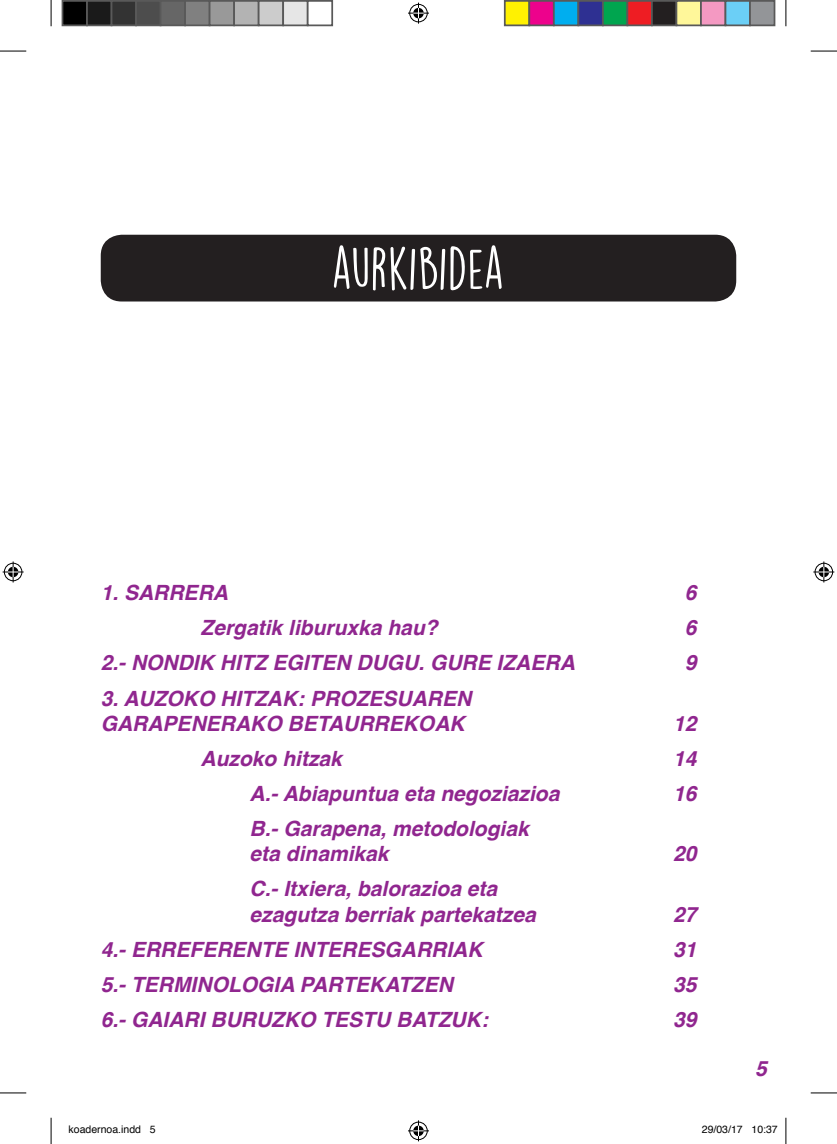
<style>
.page{position:relative;width:837px;height:1144px;background:#fff}
.page>*{position:absolute;margin:0;border:0;box-sizing:border-box;transform-origin:0 0}
.t1{font:52.5px "DK Lemon Yellow Sun";color:#fff}
.t2{font:italic 700 21px/25.2px "Helvetica";color:#90268f}
.t3{font:10.5px "Helvetica";color:#000}
</style>
<div class="page">
<div style="left:101px;top:235px;width:635px;height:66px;background:#231f20;border-radius:21px"></div>
<svg style="left:0;top:51px;width:26px;height:1px"></svg>
<svg style="left:810px;top:51px;width:26px;height:1px"></svg>
<svg style="left:0;top:1092px;width:26px;height:1px"></svg>
<svg style="left:810px;top:1092px;width:26px;height:1px"></svg>
<svg style="left:51px;top:0;width:1px;height:26px"></svg>
<svg style="left:51px;top:1118px;width:1px;height:26px"></svg>
<svg style="left:785px;top:0;width:1px;height:26px"></svg>
<svg style="left:785px;top:1118px;width:1px;height:26px"></svg>
<svg style="left:408px;top:3px;width:21px;height:21px"></svg>
<svg style="left:408px;top:1120px;width:21px;height:21px"></svg>
<svg style="left:3px;top:561px;width:21px;height:21px"></svg>
<svg style="left:813px;top:561px;width:21px;height:21px"></svg>
<div style="left:62px;top:1px;width:25px;height:24px;background:#000"></div>
<div style="left:62px;top:0;width:26px;height:26px;border:2px solid #595959"></div>
<div style="left:87px;top:1px;width:24px;height:24px;background:#1a1a1a"></div>
<div style="left:86px;top:0;width:26px;height:26px;border:2px solid #595959"></div>
<div style="left:111px;top:1px;width:25px;height:24px;background:#333"></div>
<div style="left:111px;top:0;width:26px;height:26px;border:2px solid #595959"></div>
<div style="left:136px;top:1px;width:24px;height:24px;background:#4d4d4d"></div>
<div style="left:135px;top:0;width:26px;height:26px;border:2px solid #595959"></div>
<div style="left:160px;top:1px;width:25px;height:24px;background:#666"></div>
<div style="left:160px;top:0;width:26px;height:26px;border:2px solid #595959"></div>
<div style="left:185px;top:1px;width:24px;height:24px;background:#808080"></div>
<div style="left:184px;top:0;width:26px;height:26px;border:2px solid #595959"></div>
<div style="left:209px;top:1px;width:25px;height:24px;background:#999"></div>
<div style="left:209px;top:0;width:26px;height:26px;border:2px solid #595959"></div>
<div style="left:234px;top:1px;width:24px;height:24px;background:#b3b3b3"></div>
<div style="left:233px;top:0;width:26px;height:26px;border:2px solid #595959"></div>
<div style="left:258px;top:1px;width:25px;height:24px;background:#ccc"></div>
<div style="left:258px;top:0;width:26px;height:26px;border:2px solid #595959"></div>
<div style="left:283px;top:1px;width:24px;height:24px;background:#e6e6e6"></div>
<div style="left:282px;top:0;width:26px;height:26px;border:2px solid #595959"></div>
<div style="left:307px;top:0;width:26px;height:26px;border:2px solid #595959"></div>
<div style="left:504px;top:1px;width:25px;height:24px;background:#fff101"></div>
<div style="left:503px;top:0;width:27px;height:26px;border:2px solid #595959"></div>
<div style="left:529px;top:1px;width:24px;height:24px;background:#ed028c"></div>
<div style="left:528px;top:0;width:26px;height:26px;border:2px solid #595959"></div>
<div style="left:553px;top:1px;width:25px;height:24px;background:#00aeef"></div>
<div style="left:552px;top:0;width:27px;height:26px;border:2px solid #595959"></div>
<div style="left:578px;top:1px;width:24px;height:24px;background:#2e3092"></div>
<div style="left:577px;top:0;width:26px;height:26px;border:2px solid #595959"></div>
<div style="left:602px;top:1px;width:25px;height:24px;background:#00a54f"></div>
<div style="left:601px;top:0;width:27px;height:26px;border:2px solid #595959"></div>
<div style="left:627px;top:1px;width:24px;height:24px;background:#ee1d23"></div>
<div style="left:626px;top:0;width:26px;height:26px;border:2px solid #595959"></div>
<div style="left:651px;top:1px;width:25px;height:24px;background:#231f20"></div>
<div style="left:650px;top:0;width:27px;height:26px;border:2px solid #595959"></div>
<div style="left:676px;top:1px;width:24px;height:24px;background:#fff79a"></div>
<div style="left:675px;top:0;width:26px;height:26px;border:2px solid #595959"></div>
<div style="left:700px;top:1px;width:25px;height:24px;background:#f499c2"></div>
<div style="left:699px;top:0;width:27px;height:26px;border:2px solid #595959"></div>
<div style="left:725px;top:1px;width:24px;height:24px;background:#6bcff6"></div>
<div style="left:724px;top:0;width:26px;height:26px;border:2px solid #595959"></div>
<div style="left:749px;top:1px;width:25px;height:24px;background:#939598"></div>
<div style="left:748px;top:0;width:27px;height:26px;border:2px solid #595959"></div>
<h1 class="t1" style="left:331px;top:236px;width:174px">AURKIBIDEA</h1>
<p class="t2" style="left:101px;top:580px;width:129px">1. SARRERA</p>
<p class="t2" style="left:684px;top:580px;width:13px">6</p>
<p class="t2" style="left:200px;top:615px;width:238px">Zergatik liburuxka hau?</p>
<p class="t2" style="left:684px;top:615px;width:13px">6</p>
<p class="t2" style="left:101px;top:650px;width:475px">2.- NONDIK HITZ EGITEN DUGU. GURE IZAERA</p>
<p class="t2" style="left:684px;top:650px;width:13px">9</p>
<p class="t2" style="left:101px;top:686px;width:372px">3. AUZOKO HITZAK: PROZESUAREN<br>GARAPENERAKO BETAURREKOAK</p>
<p class="t2" style="left:673px;top:711px;width:25px">12</p>
<p class="t2" style="left:200px;top:746px;width:143px">Auzoko hitzak</p>
<p class="t2" style="left:673px;top:746px;width:25px">14</p>
<p class="t2" style="left:249px;top:781px;width:311px">A.- Abiapuntua eta negoziazioa</p>
<p class="t2" style="left:673px;top:781px;width:25px">16</p>
<p class="t2" style="left:249px;top:816px;width:280px">B.- Garapena, metodologiak eta dinamikak</p>
<p class="t2" style="left:673px;top:841px;width:25px">20</p>
<p class="t2" style="left:249px;top:876px;width:287px">C.- Itxiera, balorazioa eta ezagutza berriak partekatzea</p>
<p class="t2" style="left:673px;top:902px;width:25px">27</p>
<p class="t2" style="left:101px;top:937px;width:383px">4.- ERREFERENTE INTERESGARRIAK</p>
<p class="t2" style="left:673px;top:937px;width:25px">31</p>
<p class="t2" style="left:101px;top:972px;width:353px">5.- TERMINOLOGIA PARTEKATZEN</p>
<p class="t2" style="left:673px;top:972px;width:25px">35</p>
<p class="t2" style="left:101px;top:1007px;width:388px">6.- GAIARI BURUZKO TESTU BATZUK:</p>
<p class="t2" style="left:673px;top:1007px;width:25px">39</p>
<p class="t2" style="left:755px;top:1056px;width:13px">5</p>
<p class="t3" style="left:69px;top:1122px;width:88px">koadernoa.indd 5</p>
<p class="t3" style="left:701px;top:1122px;width:77px">29/03/17 10:37</p>
</div>
